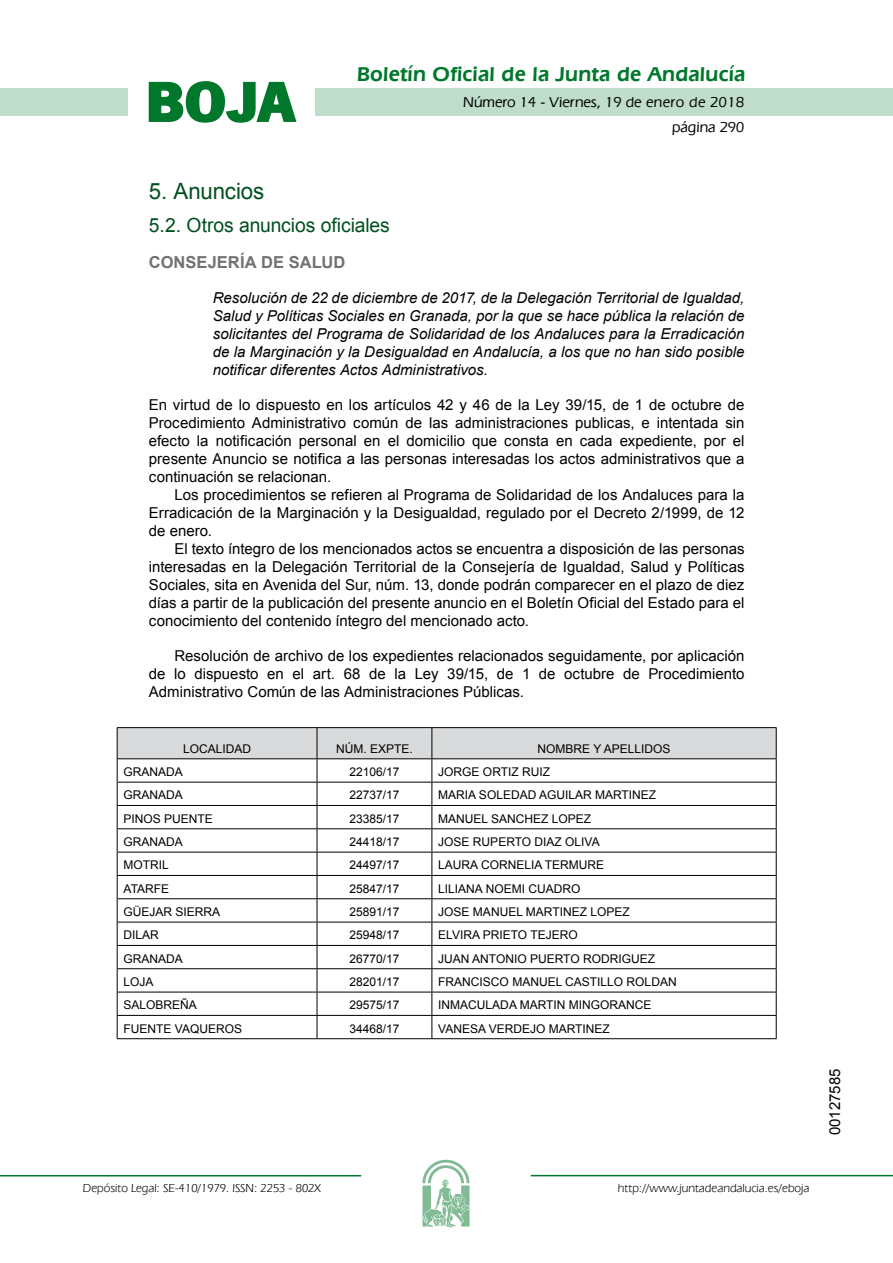
<style>
.page{position:relative;width:893px;height:1263px;background:#fff}
.page>*{position:absolute;margin:0;border:0;box-sizing:border-box;transform-origin:0 0}
.t1{font:700 57.75px "News Got T";color:#00782c;scale:1.14 1}
.t2{font:22.5px "Arial";letter-spacing:-.005em;color:#00501f}
.t3{font:600 21px "Eras IT Cby BT";letter-spacing:.01em;color:#00782c}
.t4{font:19.5px "Arial";letter-spacing:-.005em;color:#00501f}
.t5{font:700 16.5px "Arial";letter-spacing:.005em;color:#707173}
.t6{font:15px/18px "Arial";color:#000;text-align:justify}
.t7{font:italic 15px/18px "Arial";color:#000;text-align:justify}
.t8{font:500 15px/24.5px "Eras IT Cby BT";color:#000;text-align:right}
.t9{font:12px "Arial";color:#000}
.t10{font:12px "Eras IT Cby BT";color:#000}
</style>
<div class="page">
<div style="left:315px;top:88px;width:577px;height:28px;background:#bfddca"></div>
<div style="left:0;top:88px;width:128px;height:28px;background:#bfddca"></div>
<hr style="left:0;top:1175px;width:361px;height:2px;background:#00782c">
<svg style="left:422px;top:1159px;width:47px;height:68px"></svg>
<hr style="left:531px;top:1175px;width:361px;height:1px;background:#00782c">
<svg style="left:148px;top:81px;width:149px;height:42px"></svg>
<hr style="left:117px;top:727px;width:200px;height:1px;background:#000">
<hr style="left:317px;top:727px;width:115px;height:1px;background:#000">
<hr style="left:432px;top:727px;width:344px;height:1px;background:#000">
<svg style="left:117px;top:728px;width:659px;height:310px"></svg>
<hr style="left:117px;top:1038px;width:200px;height:1px;background:#000">
<hr style="left:317px;top:1038px;width:115px;height:1px;background:#000">
<hr style="left:432px;top:1038px;width:344px;height:1px;background:#000">
<h1 class="t1" style="left:145px;top:68px;width:133px">BOJA</h1>
<h3 class="t3" style="left:357px;top:62px;width:390px">Boletín Oficial de la Junta de Andalucía</h3>
<p class="t8" style="left:463px;top:90px;width:283px">Número 14 - Viernes, 19 de enero de 2018 página 290</p>
<h2 class="t2" style="left:149px;top:177px;width:117px">5. Anuncios</h2>
<h3 class="t4" style="left:149px;top:212px;width:242px">5.2. Otros anuncios oficiales</h3>
<p class="t5" style="left:149px;top:251px;width:198px">CONSEJERÍA DE SALUD</p>
<p class="t7" style="left:213px;top:289px;width:533px">Resolución de 22 de diciembre de 2017, de la Delegación Territorial de Igualdad, Salud y Políticas Sociales en Granada, por la que se hace pública la relación de solicitantes del Programa de Solidaridad de los Andaluces para la Erradicación de la Marginación y la Desigualdad en Andalucía, a los que no han sido posible notificar diferentes Actos Administrativos.</p>
<p class="t6" style="left:149px;top:396px;width:597px">En virtud de lo dispuesto en los artículos 42 y 46 de la Ley 39/15, de 1 de octubre de Procedimiento Administrativo común de las administraciones publicas, e intentada sin efecto la notificación personal en el domicilio que consta en cada expediente, por el presente Anuncio se notifica a las personas interesadas los actos administrativos que a continuación se relacionan.</p>
<p class="t6" style="left:149px;top:486px;width:597px;text-indent:26px">Los procedimientos se refieren al Programa de Solidaridad de los Andaluces para la Erradicación de la Marginación y la Desigualdad, regulado por el Decreto 2/1999, de 12 de enero.</p>
<p class="t6" style="left:149px;top:540px;width:597px;text-indent:26px">El texto íntegro de los mencionados actos se encuentra a disposición de las personas interesadas en la Delegación Territorial de la Consejería de Igualdad, Salud y Políticas Sociales, sita en Avenida del Sur, núm. 13, donde podrán comparecer en el plazo de diez días a partir de la publicación del presente anuncio en el Boletín Oficial del Estado para el conocimiento del contenido íntegro del mencionado acto.</p>
<p class="t6" style="left:149px;top:647px;width:597px;text-indent:26px">Resolución de archivo de los expedientes relacionados seguidamente, por aplicación de lo dispuesto en el art. 68 de la Ley 39/15, de 1 de octubre de Procedimiento Administrativo Común de las Administraciones Públicas.</p>
<p class="t9" style="left:183px;top:741px;width:70px">LOCALIDAD</p>
<p class="t9" style="left:336px;top:741px;width:78px">NÚM. EXPTE.</p>
<p class="t9" style="left:537px;top:741px;width:134px">NOMBRE Y APELLIDOS</p>
<p class="t9" style="left:123px;top:764px;width:61px">GRANADA</p>
<p class="t9" style="left:349px;top:764px;width:52px">22106/17</p>
<p class="t9" style="left:438px;top:764px;width:113px">JORGE ORTIZ RUIZ</p>
<p class="t9" style="left:123px;top:787px;width:61px">GRANADA</p>
<p class="t9" style="left:349px;top:787px;width:52px">22737/17</p>
<p class="t9" style="left:438px;top:787px;width:219px">MARIA SOLEDAD AGUILAR MARTINEZ</p>
<p class="t9" style="left:123px;top:811px;width:91px">PINOS PUENTE</p>
<p class="t9" style="left:349px;top:811px;width:52px">23385/17</p>
<p class="t9" style="left:438px;top:811px;width:154px">MANUEL SANCHEZ LOPEZ</p>
<p class="t9" style="left:123px;top:834px;width:61px">GRANADA</p>
<p class="t9" style="left:349px;top:834px;width:52px">24418/17</p>
<p class="t9" style="left:438px;top:834px;width:163px">JOSE RUPERTO DIAZ OLIVA</p>
<p class="t9" style="left:123px;top:857px;width:47px">MOTRIL</p>
<p class="t9" style="left:349px;top:857px;width:52px">24497/17</p>
<p class="t9" style="left:438px;top:857px;width:167px">LAURA CORNELIA TERMURE</p>
<p class="t9" style="left:123px;top:881px;width:47px">ATARFE</p>
<p class="t9" style="left:349px;top:881px;width:52px">25847/17</p>
<p class="t9" style="left:438px;top:881px;width:144px">LILIANA NOEMI CUADRO</p>
<p class="t9" style="left:123px;top:904px;width:98px">GÜEJAR SIERRA</p>
<p class="t9" style="left:349px;top:904px;width:52px">25891/17</p>
<p class="t9" style="left:438px;top:904px;width:193px">JOSE MANUEL MARTINEZ LOPEZ</p>
<p class="t9" style="left:123px;top:927px;width:37px">DILAR</p>
<p class="t9" style="left:349px;top:927px;width:52px">25948/17</p>
<p class="t9" style="left:438px;top:927px;width:141px">ELVIRA PRIETO TEJERO</p>
<p class="t9" style="left:123px;top:951px;width:61px">GRANADA</p>
<p class="t9" style="left:349px;top:951px;width:52px">26770/17</p>
<p class="t9" style="left:438px;top:951px;width:218px">JUAN ANTONIO PUERTO RODRIGUEZ</p>
<p class="t9" style="left:123px;top:974px;width:32px">LOJA</p>
<p class="t9" style="left:349px;top:974px;width:52px">28201/17</p>
<p class="t9" style="left:438px;top:974px;width:240px">FRANCISCO MANUEL CASTILLO ROLDAN</p>
<p class="t9" style="left:123px;top:997px;width:75px">SALOBREÑA</p>
<p class="t9" style="left:349px;top:997px;width:52px">29575/17</p>
<p class="t9" style="left:438px;top:997px;width:215px">INMACULADA MARTIN MINGORANCE</p>
<p class="t9" style="left:123px;top:1021px;width:120px">FUENTE VAQUEROS</p>
<p class="t9" style="left:349px;top:1021px;width:52px">34468/17</p>
<p class="t9" style="left:438px;top:1021px;width:173px">VANESA VERDEJO MARTINEZ</p>
<p class="t10" style="left:83px;top:1181px;width:239px">Depósito Legal: SE-410/1979. ISSN: 2253 - 802X</p>
<p class="t10" style="left:618px;top:1181px;width:193px">http://www.juntadeandalucia.es/eboja</p>
<p class="t6" style="left:826px;top:1135px;width:68px;rotate:-90deg">00127585</p>
</div>
